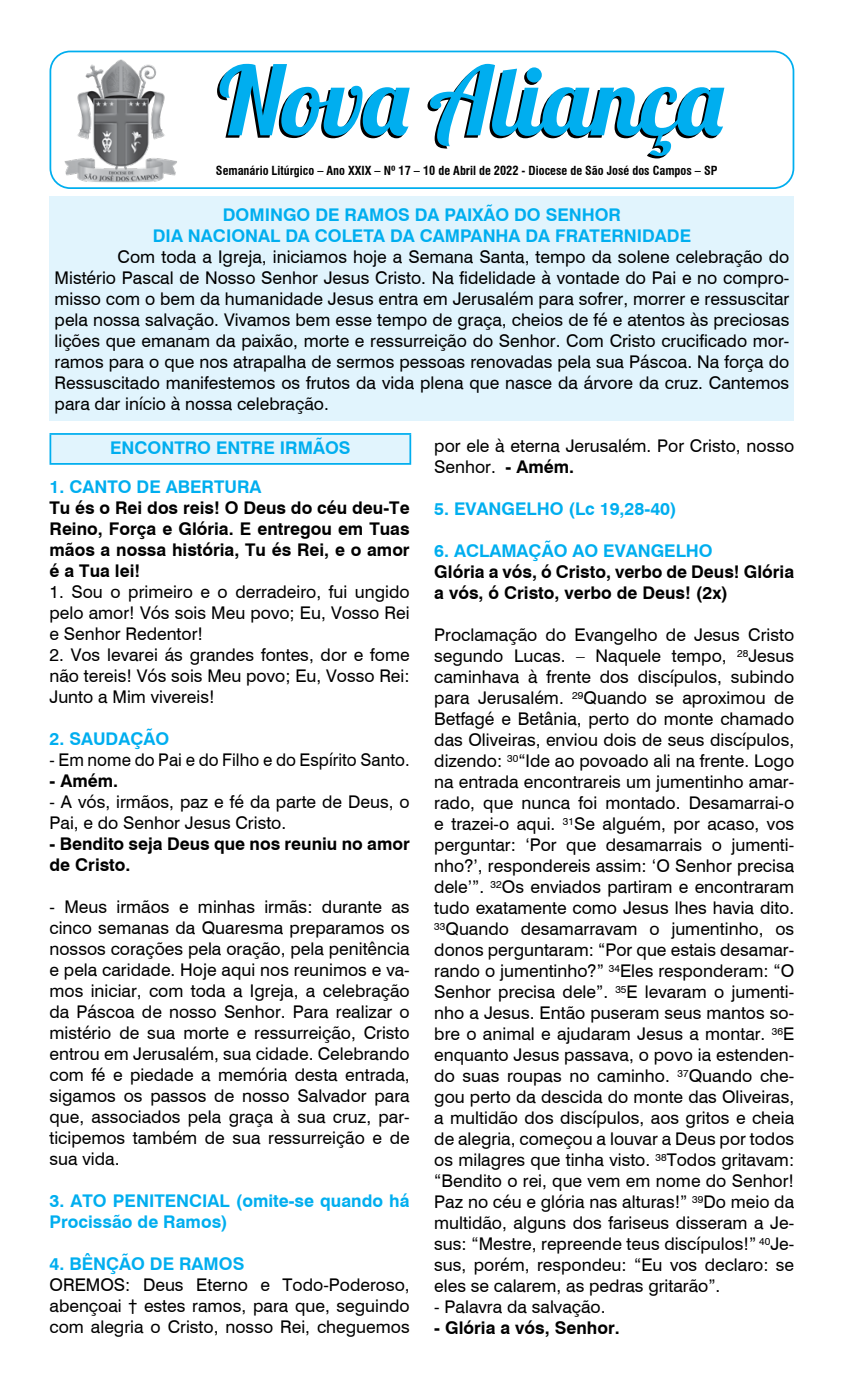
<style>
.page{position:relative;width:844px;height:1389px;background:#fff}
.page>*{position:absolute;margin:0;border:0;box-sizing:border-box;transform-origin:0 0}
.t1{font:95.2px "Lobster 1.4";color:#00aeef}
.t2{font:17.5px/21px "Swiss 721 BT";color:#000;text-align:justify}
.t3{font:700 17.5px/21px "Swiss 721 BT";color:#000}
.t4{font:700 17.5px/21px "Swiss 721 BT";color:#00aeef;text-align:center}
.t5{font:700 condensed 12.25px "Swiss 721 BT";color:#000}
.s1{font-weight:700}
</style>
<div class="page">
<div style="left:49px;top:51px;width:745px;height:138px;border:2px solid #00aeef;border-radius:20px"></div>
<img style="left:64px;top:60px;width:113px;height:122px">
<div style="left:50px;top:197px;width:744px;height:224px;background:#e1f4fd"></div>
<div style="left:50px;top:434px;width:360px;height:30px;background:#e1f4fd"></div>
<hr style="left:49px;top:433px;width:362px;height:2px;background:#00aeef">
<hr style="left:49px;top:435px;width:2px;height:28px;background:#00aeef">
<hr style="left:409px;top:435px;width:2px;height:28px;background:#00aeef">
<hr style="left:49px;top:463px;width:362px;height:2px;background:#00aeef">
<h1 class="t1" style="left:219px;top:40px;width:505px">Nova Aliança</h1>
<p class="t5" style="left:216px;top:163px;width:503px">Semanário Litúrgico – Ano XXIX – Nº 17 – 10 de Abril de 2022 - Diocese de São José dos Campos – SP</p>
<p class="t4" style="left:153px;top:204px;width:539px">DOMINGO DE RAMOS DA PAIXÃO DO SENHOR<br>DIA NACIONAL DA COLETA DA CAMPANHA DA FRATERNIDADE</p>
<p class="t2" style="left:55px;top:246px;width:736px;text-indent:63px">Com toda a Igreja, iniciamos hoje a Semana Santa, tempo da solene celebração do Mistério Pascal de Nosso Senhor Jesus Cristo. Na fidelidade à vontade do Pai e no compro&shy;misso com o bem da humanidade Jesus entra em Jerusalém para sofrer, morrer e ressuscitar pela nossa salvação. Vivamos bem esse tempo de graça, cheios de fé e atentos às preciosas lições que emanam da paixão, morte e ressurreição do Senhor. Com Cristo crucificado mor&shy;ramos para o que nos atrapalha de sermos pessoas renovadas pela sua Páscoa. Na força do Ressuscitado manifestemos os frutos da vida plena que nasce da árvore da cruz. Cantemos para dar início à nossa celebração.</p>
<p class="t4" style="left:110px;top:437px;width:242px">ENCONTRO ENTRE IRMÃOS</p>
<p class="t4" style="left:49px;top:476px;width:213px">1. CANTO DE ABERTURA</p>
<p class="t3" style="left:49px;top:497px;width:361px;text-align:justify">Tu és o Rei dos reis! O Deus do céu deu-Te Reino, Força e Glória. E entregou em Tuas mãos a nossa história, Tu és Rei, e o amor é a Tua lei!</p>
<p class="t2" style="left:49px;top:581px;width:361px">1. Sou o primeiro e o derradeiro, fui ungido pelo amor! Vós sois Meu povo; Eu, Vosso Rei e Senhor Redentor!</p>
<p class="t2" style="left:49px;top:644px;width:361px">2. Vos levarei ás grandes fontes, dor e fome não tereis! Vós sois Meu povo; Eu, Vosso Rei:<br>Junto a Mim vivereis!</p>
<p class="t4" style="left:49px;top:728px;width:121px">2. SAUDAÇÃO</p>
<p class="t2" style="left:49px;top:749px;width:361px">- Em nome do Pai e do Filho e do Espírito Santo.</p>
<p class="t3" style="left:49px;top:770px;width:70px">- Amém.</p>
<p class="t2" style="left:49px;top:791px;width:361px">- A vós, irmãos, paz e fé da parte de Deus, o<br>Pai, e do Senhor Jesus Cristo.</p>
<p class="t3" style="left:49px;top:833px;width:361px">- Bendito seja Deus que nos reuniu no amor de Cristo.</p>
<p class="t2" style="left:49px;top:896px;width:361px">- Meus irmãos e minhas irmãs: durante as cinco semanas da Quaresma preparamos os nossos corações pela oração, pela penitência e pela caridade. Hoje aqui nos reunimos e va&shy;mos iniciar, com toda a Igreja, a celebração da Páscoa de nosso Senhor. Para realizar o mistério de sua morte e ressurreição, Cristo entrou em Jerusalém, sua cidade. Celebrando com fé e piedade a memória desta entrada, sigamos os passos de nosso Salvador para que, associados pela graça à sua cruz, par&shy;ticipemos também de sua ressurreição e de sua vida.</p>
<p class="t4" style="left:49px;top:1190px;width:361px;text-align:left">3. ATO PENITENCIAL (omite-se quando há<br>Procissão de Ramos)</p>
<p class="t4" style="left:49px;top:1253px;width:196px">4. BÊNÇÃO DE RAMOS</p>
<p class="t2" style="left:49px;top:1274px;width:361px">OREMOS: Deus Eterno e Todo-Poderoso, abençoai † estes ramos, para que, seguindo com alegria o Cristo, nosso Rei, cheguemos</p>
<p class="t2" style="left:434px;top:436px;width:361px">por ele à eterna Jerusalém. Por Cristo, nosso<br>Senhor. <span class="s1">- Amém.</span></p>
<p class="t4" style="left:434px;top:499px;width:244px">5. EVANGELHO (Lc 19,28-40)</p>
<p class="t4" style="left:434px;top:541px;width:280px">6. ACLAMAÇÃO AO EVANGELHO</p>
<p class="t3" style="left:434px;top:562px;width:361px">Glória a vós, ó Cristo, verbo de Deus! Glória a vós, ó Cristo, verbo de Deus! (2x)</p>
<p class="t2" style="left:434px;top:625px;width:361px">Proclamação do Evangelho de Jesus Cristo segundo Lucas. – Naquele tempo, <sup>28</sup>Jesus caminhava à frente dos discípulos, subindo para Jerusalém. <sup>29</sup>Quando se aproximou de Betfagé e Betânia, perto do monte chamado das Oliveiras, enviou dois de seus discípulos, dizendo: <sup>30</sup>“Ide ao povoado ali na frente. Logo na entrada encontrareis um jumentinho amar&shy;rado, que nunca foi montado. Desamarrai-o e trazei-o aqui. <sup>31</sup>Se alguém, por acaso, vos perguntar: ‘Por que desamarrais o jumenti&shy;nho?’, respondereis assim: ‘O Senhor precisa dele’”. <sup>32</sup>Os enviados partiram e encontraram tudo exatamente como Jesus lhes havia dito.<br><sup>33</sup>Quando desamarravam o jumentinho, os donos perguntaram: “Por que estais desamar&shy;rando o jumentinho?” <sup>34</sup>Eles responderam: “O Senhor precisa dele”. <sup>35</sup>E levaram o jumenti&shy;nho a Jesus. Então puseram seus mantos so&shy;bre o animal e ajudaram Jesus a montar. <sup>36</sup>E enquanto Jesus passava, o povo ia estenden&shy;do suas roupas no caminho. <sup>37</sup>Quando che&shy;gou perto da descida do monte das Oliveiras, a multidão dos discípulos, aos gritos e cheia de alegria, começou a louvar a Deus por todos os milagres que tinha visto. <sup>38</sup>Todos gritavam: “Bendito o rei, que vem em nome do Senhor!<br>Paz no céu e glória nas alturas!” <sup>39</sup>Do meio da multidão, alguns dos fariseus disseram a Je&shy;sus: “Mestre, repreende teus discípulos!” <sup>40</sup>Je&shy;sus, porém, respondeu: “Eu vos declaro: se eles se calarem, as pedras gritarão”.</p>
<p class="t2" style="left:434px;top:1297px;width:173px">- Palavra da salvação.</p>
<p class="t3" style="left:434px;top:1318px;width:187px">- Glória a vós, Senhor.</p>
</div>
